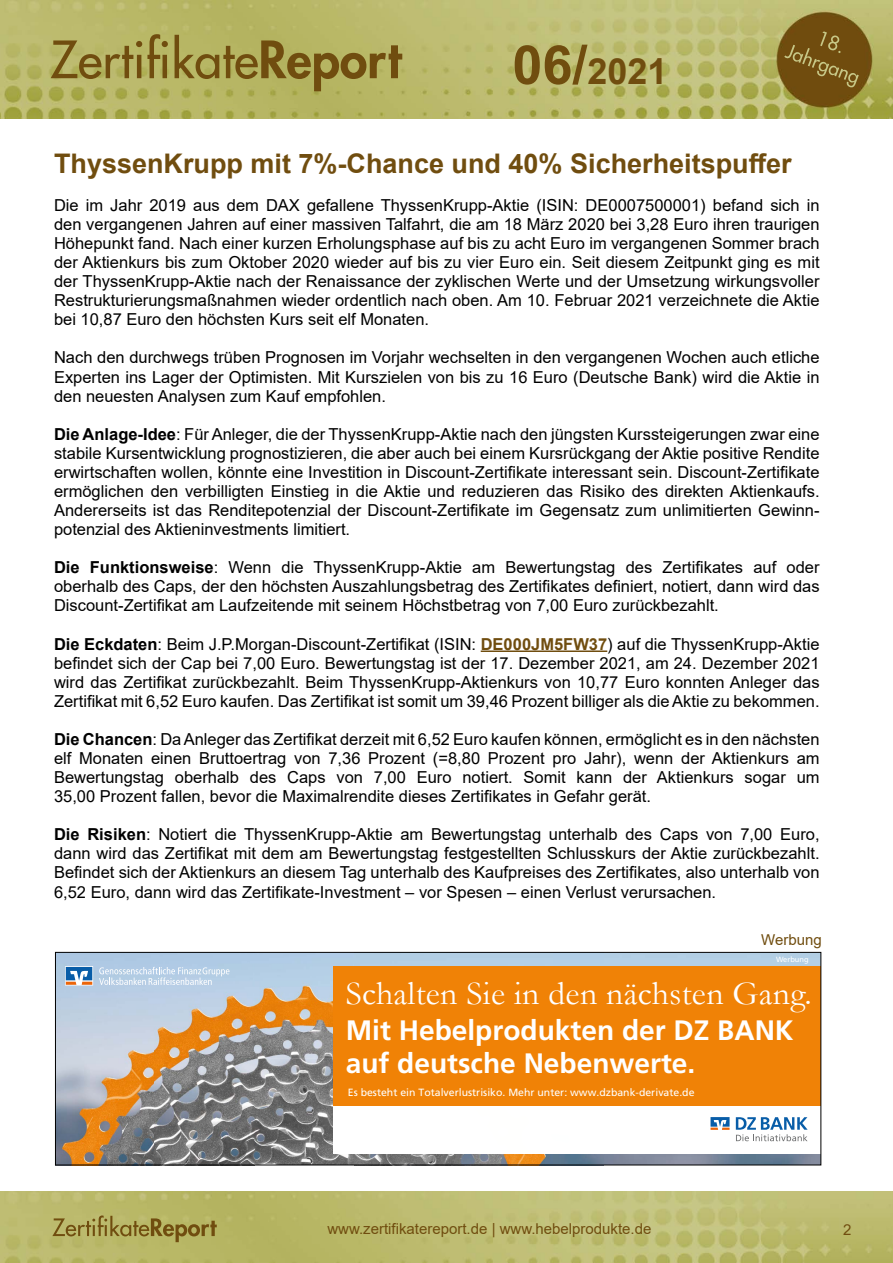
<style>
.page{position:relative;width:893px;height:1263px;background:#fff}
.page>*{position:absolute;margin:0;border:0;box-sizing:border-box;transform-origin:0 0}
.t1{font:700 36px "Arial";color:#704d0f}
.t2{font:33.75px "Garamond";letter-spacing:.01em;color:#fff}
.t3{font:700 28.05px/33.8px "Frutiger LT Std";color:#fff}
.t4{font:700 27px "Arial";color:#704d0f}
.t5{font:16.5px/19px "Arial";color:#000;text-align:justify}
.t6{font:15px "Arial";color:#704d0f}
.t7{font:10.5px "Frutiger LT Std";color:#fff}
.t8{font:7.5px "Frutiger LT Std";color:#fff}
.s1{font-size:54px}
.s2{font-weight:700}
.s3{font-weight:700;color:#704d0f}
</style>
<div class="page">
<img style="left:0;top:1192px;width:893px;height:71px">
<img style="left:0;top:0;width:893px;height:119px">
<hr style="left:481px;top:650px;width:126px;height:2px;background:#704d0f">
<img style="left:603px;top:954px;width:216px;height:209px">
<img style="left:57px;top:954px;width:297px;height:209px">
<img style="left:354px;top:1154px;width:249px;height:9px">
<img style="left:333px;top:1106px;width:486px;height:47px">
<div style="left:333px;top:966px;width:488px;height:140px;background:#f08206"></div>
<svg style="left:736px;top:1117px;width:72px;height:24px"></svg>
<svg style="left:710px;top:1117px;width:20px;height:13px"></svg>
<svg style="left:99px;top:967px;width:130px;height:18px;background:#c3d7ea"></svg>
<svg style="left:65px;top:966px;width:28px;height:19px"></svg>
<div style="left:55px;top:952px;width:766px;height:213px;border:1px solid #000"></div>
<h1 class="t1" style="left:512px;top:46px;width:157px"><span class="s1">06/</span>2021</h1>
<h3 class="t4" style="left:54px;top:144px;width:739px">ThyssenKrupp mit 7%-Chance und 40% Sicherheitspuffer</h3>
<p class="t5" style="left:54px;top:195px;width:767px">Die im Jahr 2019 aus dem DAX gefallene ThyssenKrupp-Aktie (ISIN: DE0007500001) befand sich in den vergangenen Jahren auf einer massiven Talfahrt, die am 18 März 2020 bei 3,28 Euro ihren traurigen Höhepunkt fand. Nach einer kurzen Erholungsphase auf bis zu acht Euro im vergangenen Sommer brach der Aktienkurs bis zum Oktober 2020 wieder auf bis zu vier Euro ein. Seit diesem Zeitpunkt ging es mit der ThyssenKrupp-Aktie nach der Renaissance der zyklischen Werte und der Umsetzung wirkungsvoller Restrukturierungsmaßnahmen wieder ordentlich nach oben. Am 10. Februar 2021 verzeichnete die Aktie bei 10,87 Euro den höchsten Kurs seit elf Monaten.</p>
<p class="t5" style="left:54px;top:348px;width:767px">Nach den durchwegs trüben Prognosen im Vorjahr wechselten in den vergangenen Wochen auch etliche Experten ins Lager der Optimisten. Mit Kurszielen von bis zu 16 Euro (Deutsche Bank) wird die Aktie in den neuesten Analysen zum Kauf empfohlen.</p>
<p class="t5" style="left:54px;top:424px;width:767px"><span class="s2">Die Anlage-Idee</span>: Für Anleger, die der ThyssenKrupp-Aktie nach den jüngsten Kurssteigerungen zwar eine stabile Kursentwicklung prognostizieren, die aber auch bei einem Kursrückgang der Aktie positive Rendite erwirtschaften wollen, könnte eine Investition in Discount-Zertifikate interessant sein. Discount-Zertifikate ermöglichen den verbilligten Einstieg in die Aktie und reduzieren das Risiko des direkten Aktienkaufs.<br>Andererseits ist das Renditepotenzial der Discount-Zertifikate im Gegensatz zum unlimitierten Gewinn&shy;potenzial des Aktieninvestments limitiert.</p>
<p class="t5" style="left:54px;top:558px;width:767px"><span class="s2">Die Funktionsweise</span>: Wenn die ThyssenKrupp-Aktie am Bewertungstag des Zertifikates auf oder oberhalb des Caps, der den höchsten Auszahlungsbetrag des Zertifikates definiert, notiert, dann wird das Discount-Zertifikat am Laufzeitende mit seinem Höchstbetrag von 7,00 Euro zurückbezahlt.</p>
<p class="t5" style="left:54px;top:634px;width:767px"><span class="s2">Die Eckdaten</span>: Beim J.P.Morgan-Discount-Zertifikat (ISIN: <span class="s3">DE000JM5FW37</span>) auf die ThyssenKrupp-Aktie befindet sich der Cap bei 7,00 Euro. Bewertungstag ist der 17. Dezember 2021, am 24. Dezember 2021 wird das Zertifikat zurückbezahlt. Beim ThyssenKrupp-Aktienkurs von 10,77 Euro konnten Anleger das Zertifikat mit 6,52 Euro kaufen. Das Zertifikat ist somit um 39,46 Prozent billiger als die Aktie zu bekommen.</p>
<p class="t5" style="left:54px;top:729px;width:767px"><span class="s2">Die Chancen</span>: Da Anleger das Zertifikat derzeit mit 6,52 Euro kaufen können, ermöglicht es in den nächsten elf Monaten einen Bruttoertrag von 7,36 Prozent (=8,80 Prozent pro Jahr), wenn der Aktienkurs am Bewertungstag oberhalb des Caps von 7,00 Euro notiert. Somit kann der Aktienkurs sogar um 35,00 Prozent fallen, bevor die Maximalrendite dieses Zertifikates in Gefahr gerät.</p>
<p class="t5" style="left:54px;top:825px;width:767px"><span class="s2">Die Risiken</span>: Notiert die ThyssenKrupp-Aktie am Bewertungstag unterhalb des Caps von 7,00 Euro, dann wird das Zertifikat mit dem am Bewertungstag festgestellten Schlusskurs der Aktie zurückbezahlt.<br>Befindet sich der Aktienkurs an diesem Tag unterhalb des Kaufpreises des Zertifikates, also unterhalb von 6,52 Euro, dann wird das Zertifikate-Investment – vor Spesen – einen Verlust verursachen.</p>
<p class="t6" style="left:761px;top:930px;width:62px">Werbung</p>
<p class="t8" style="left:776px;top:955px;width:34px">Werbung</p>
<h2 class="t2" style="left:346px;top:971px;width:467px">Schalten Sie in den nächsten Gang.</h2>
<h3 class="t3" style="left:346px;top:1013px;width:449px">Mit Hebelprodukten der DZ BANK auf deutsche Nebenwerte.</h3>
<p class="t7" style="left:348px;top:1086px;width:348px">Es besteht ein Totalverlustrisiko. Mehr unter: www.dzbank-derivate.de</p>
<p class="t6" style="left:327px;top:1218px;width:326px">www.zertifikatereport.de | www.hebelprodukte.de</p>
<p class="t6" style="left:843px;top:1219px;width:10px">2</p>
</div>
